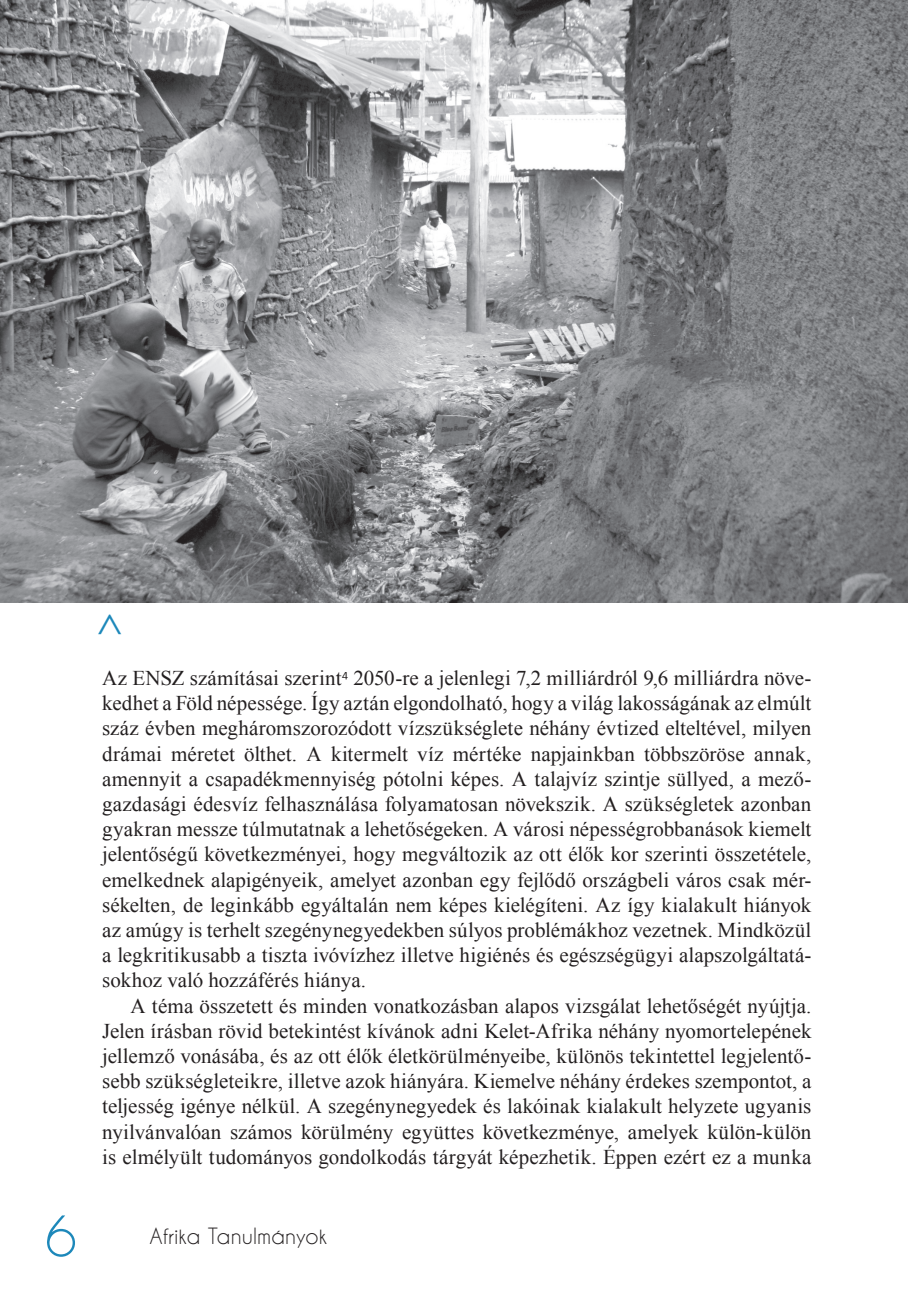
<style>
.page{position:relative;width:908px;height:1304px;background:#fff}
.page>*{position:absolute;margin:0;border:0;box-sizing:border-box;transform-origin:0 0}
.t1{font:52px "Caviar Dreams";color:#1d88ba}
.t2{font:44px "Chantelli Antiqua";color:#1d88ba}
.t3{font:21px/25.2px "Times New Roman";letter-spacing:.005em;color:#231f20;text-align:justify}
.t4{font:21px "Caviar Dreams";color:#231f20}
</style>
<div class="page">
<img style="left:0;top:0;width:907px;height:602px">
<h1 class="t1" style="left:45px;top:1208px;width:33px">6</h1>
<h2 class="t2" style="left:140px;top:613px;width:25px;rotate:90deg">&lt;</h2>
<p class="t3" style="left:102px;top:665px;width:710px">Az ENSZ számításai szerint<sup>4</sup> 2050-re a jelenlegi 7,2 milliárdról 9,6 milliárdra növe&shy;kedhet a Föld népessége. Így aztán elgondolható, hogy a világ lakosságának az elmúlt száz évben megháromszorozódott vízszükséglete néhány évtized elteltével, milyen drámai méretet ölthet. A kitermelt víz mértéke napjainkban többszöröse annak, amennyit a csapadékmennyiség pótolni képes. A talajvíz szintje süllyed, a mező&shy;gazdasági édesvíz felhasználása folyamatosan növekszik. A szükségletek azonban gyakran messze túlmutatnak a lehetőségeken. A városi népességrobbanások kiemelt jelentőségű következményei, hogy megváltozik az ott élők kor szerinti összetétele, emelkednek alapigényeik, amelyet azonban egy fejlődő országbeli város csak mér&shy;sékelten, de leginkább egyáltalán nem képes kielégíteni. Az így kialakult hiányok az amúgy is terhelt szegénynegyedekben súlyos problémákhoz vezetnek. Mindközül a legkritikusabb a tiszta ivóvízhez illetve higiénés és egészségügyi alapszolgáltatá&shy;sokhoz való hozzáférés hiánya.</p>
<p class="t3" style="left:102px;top:993px;width:710px;text-indent:28px">A téma összetett és minden vonatkozásban alapos vizsgálat lehetőségét nyújtja.<br>Jelen írásban rövid betekintést kívánok adni Kelet-Afrika néhány nyomortelepének jellemző vonásába, és az ott élők életkörülményeibe, különös tekintettel legjelentő&shy;sebb szükségleteikre, illetve azok hiányára. Kiemelve néhány érdekes szempontot, a teljesség igénye nélkül. A szegénynegyedek és lakóinak kialakult helyzete ugyanis nyilvánvalóan számos körülmény együttes következménye, amelyek külön-külön is elmélyült tudományos gondolkodás tárgyát képezhetik. Éppen ezért ez a munka</p>
<p class="t4" style="left:149px;top:1225px;width:179px">Afrika Tanulmányok</p>
</div>
